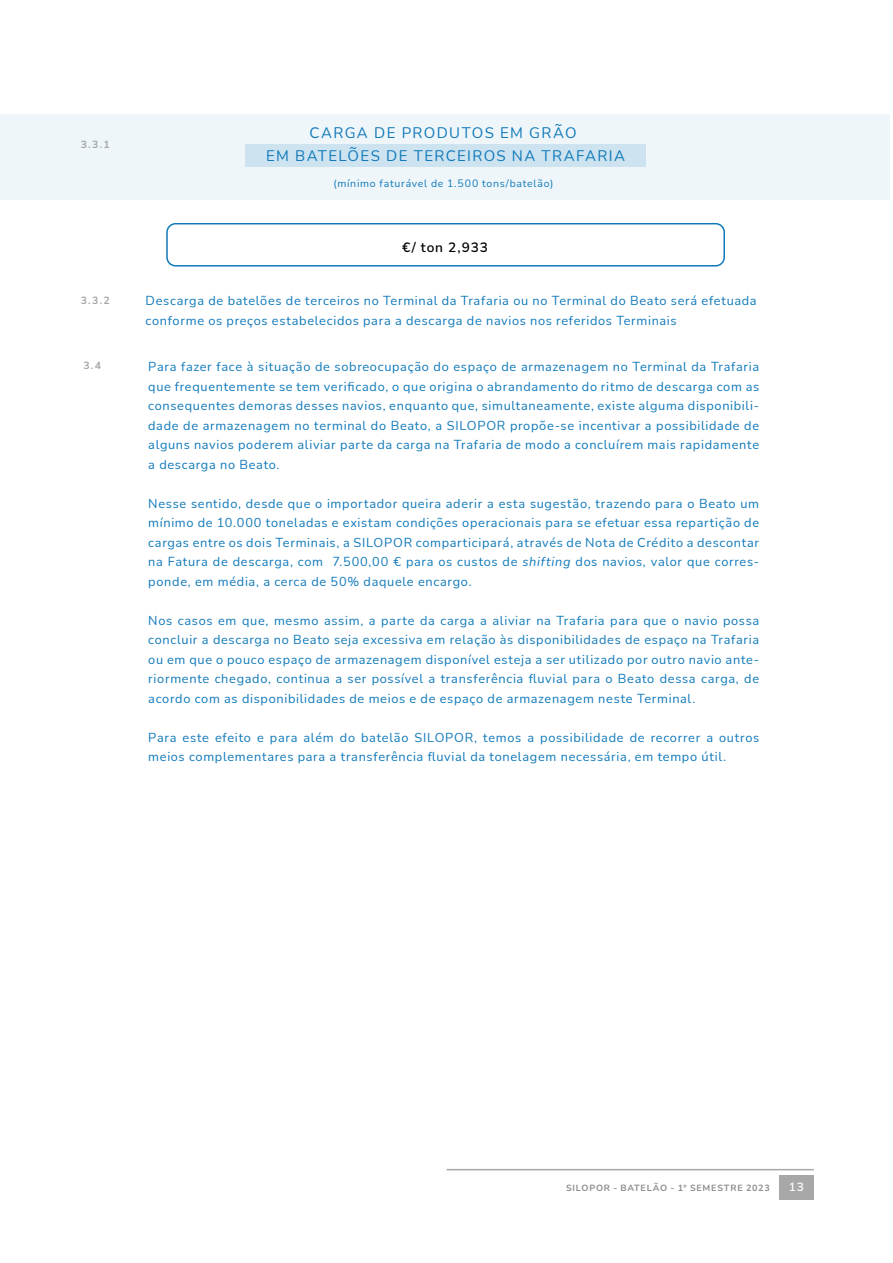
<style>
.page{position:relative;width:893px;height:1263px;background:#fff}
.page>*{position:absolute;margin:0;border:0;box-sizing:border-box;transform-origin:0 0}
.t1{font:15px/22.5px "Nunito";letter-spacing:.09em;color:#1079ba;text-align:center}
.t2{font:600 13.65px "Nunito";letter-spacing:.06em;color:#010000}
.t3{font:12.75px/19.5px "Nunito";letter-spacing:.055em;color:#1079ba;text-align:justify}
.t4{font:600 12px "Nunito";color:#fff}
.t5{font:10.5px "Nunito";letter-spacing:.07em;color:#1079ba}
.t6{font:700 10.5px "Nunito";color:#a7a7a6}
.t7{font:700 9px "Nunito";letter-spacing:.085em;color:#8c8c8c}
.s1{font-style:italic}
</style>
<div class="page">
<div style="left:166px;top:223px;width:559px;height:44px;border:2px solid #1079ba;border-radius:8px"></div>
<div style="left:0;top:114px;width:890px;height:86px;background:#eff6fa"></div>
<div style="left:245px;top:144px;width:400px;height:23px;background:#cde3f0"></div>
<hr style="left:447px;top:1169px;width:367px;height:1px;background:#a8a8a8">
<div style="left:779px;top:1175px;width:35px;height:24px;background:#a8a8a8"></div>
<p class="t6" style="left:81px;top:137px;width:30px">3.3.1</p>
<p class="t6" style="left:81px;top:292px;width:31px">3.3.2</p>
<p class="t6" style="left:83px;top:358px;width:19px">3.4</p>
<p class="t1" style="left:266px;top:121px;width:360px">CARGA DE PRODUTOS EM GRÃO<br>EM BATELÕES DE TERCEIROS NA TRAFARIA</p>
<p class="t5" style="left:333px;top:176px;width:222px">(mínimo faturável de 1.500 tons/batelão)</p>
<p class="t2" style="left:402px;top:237px;width:87px">€/ ton 2,933</p>
<p class="t3" style="left:146px;top:290px;width:613px">Descarga de batelões de terceiros no Terminal da Trafaria ou no Terminal do Beato será efetuada conforme os preços estabelecidos para a descarga de navios nos referidos Terminais</p>
<p class="t3" style="left:148px;top:357px;width:612px">Para fazer face à situação de sobreocupação do espaço de armazenagem no Terminal da Trafaria que frequentemente se tem verificado, o que origina o abrandamento do ritmo de descarga com as consequentes demoras desses navios, enquanto que, simultaneamente, existe alguma disponibili&shy;dade de armazenagem no terminal do Beato, a SILOPOR propõe-se incentivar a possibilidade de alguns navios poderem aliviar parte da carga na Trafaria de modo a concluírem mais rapidamente a descarga no Beato.</p>
<p class="t3" style="left:148px;top:493px;width:612px">Nesse sentido, desde que o importador queira aderir a esta sugestão, trazendo para o Beato um mínimo de 10.000 toneladas e existam condições operacionais para se efetuar essa repartição de cargas entre os dois Terminais, a SILOPOR comparticipará, através de Nota de Crédito a descontar na Fatura de descarga, com 7.500,00 € para os custos de <span class="s1">shifting</span> dos navios, valor que corres&shy;ponde, em média, a cerca de 50% daquele encargo.</p>
<p class="t3" style="left:148px;top:610px;width:612px">Nos casos em que, mesmo assim, a parte da carga a aliviar na Trafaria para que o navio possa concluir a descarga no Beato seja excessiva em relação às disponibilidades de espaço na Trafaria ou em que o pouco espaço de armazenagem disponível esteja a ser utilizado por outro navio ante&shy;riormente chegado, continua a ser possível a transferência fluvial para o Beato dessa carga, de acordo com as disponibilidades de meios e de espaço de armazenagem neste Terminal.</p>
<p class="t3" style="left:148px;top:727px;width:612px">Para este efeito e para além do batelão SILOPOR, temos a possibilidade de recorrer a outros meios complementares para a transferência fluvial da tonelagem necessária, em tempo útil.</p>
<p class="t7" style="left:566px;top:1182px;width:205px">SILOPOR - BATELÃO - 1º SEMESTRE 2023</p>
<p class="t4" style="left:789px;top:1178px;width:17px">13</p>
</div>
